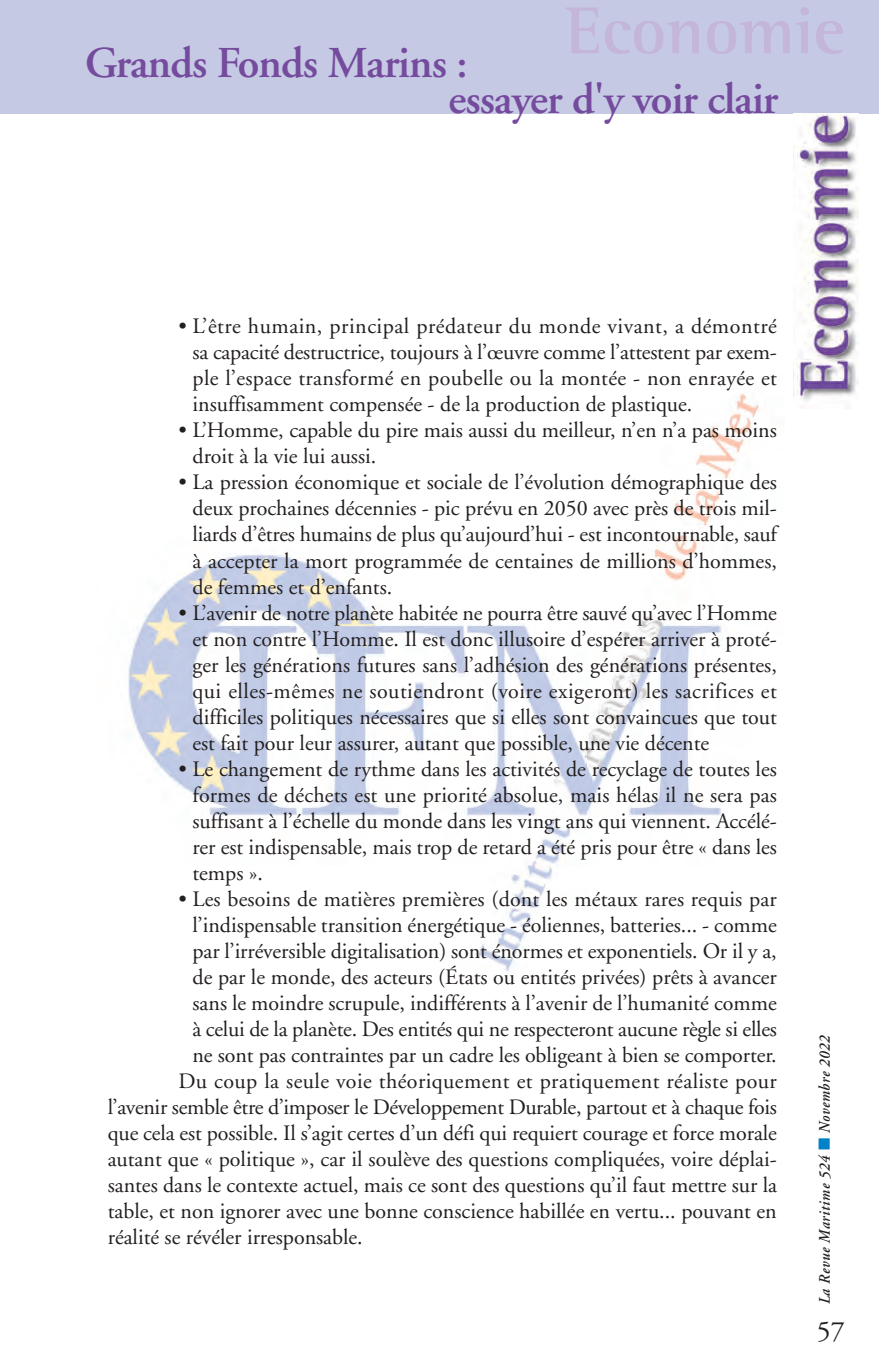
<style>
.page{position:relative;width:879px;height:1361px;background:#fff}
.page>*{position:absolute;margin:0;border:0;box-sizing:border-box;transform-origin:0 0}
.t1{font:600 44px/36px "Adobe Garamond";letter-spacing:-.02em;color:#754b9e}
.t2{font:28px "Adobe Garamond";color:#231f20}
.t3{font:22px/26px "Adobe Garamond";color:#231f20;text-align:justify}
.t4{font:22px "Adobe Garamond";letter-spacing:.02em;color:#231f20}
.t5{font:italic 600 16px "Adobe Garamond";letter-spacing:.045em;color:#231f20;scale:.9 1}
.s1{color:#0082c8}
</style>
<div class="page">
<img style="left:128px;top:393px;width:631px;height:579px">
<img style="left:794px;top:113px;width:64px;height:289px">
<h1 class="t1" style="left:448px;top:49px;width:331px;text-indent:-363px">Grands Fonds Marins :<br>essayer d'y voir clair</h1>
<p class="t3" style="left:192px;top:315px;width:586px;text-indent:-14px">• L’être humain, principal prédateur du monde vivant, a démontré sa capacité destructrice, toujours à l’œuvre comme l’attestent par exem&shy;ple l’espace transformé en poubelle ou la montée - non enrayée et insuffisamment compensée - de la production de plastique.</p>
<p class="t3" style="left:192px;top:419px;width:586px;text-indent:-14px">• L’Homme, capable du pire mais aussi du meilleur, n’en n’a pas moins droit à la vie lui aussi.</p>
<p class="t3" style="left:192px;top:471px;width:586px;text-indent:-14px">• La pression économique et sociale de l’évolution démographique des deux prochaines décennies - pic prévu en 2050 avec près de trois mil&shy;liards d’êtres humains de plus qu’aujourd’hui - est incontournable, sauf à accepter la mort programmée de centaines de millions d’hommes, de femmes et d’enfants.</p>
<p class="t3" style="left:192px;top:601px;width:586px;text-indent:-14px">• L’avenir de notre planète habitée ne pourra être sauvé qu’avec l’Homme et non contre l’Homme. Il est donc illusoire d’espérer arriver à proté&shy;ger les générations futures sans l’adhésion des générations présentes, qui elles-mêmes ne soutiendront (voire exigeront) les sacrifices et difficiles politiques nécessaires que si elles sont convaincues que tout est fait pour leur assurer, autant que possible, une vie décente</p>
<p class="t3" style="left:192px;top:757px;width:586px;text-indent:-14px">• Le changement de rythme dans les activités de recyclage de toutes les formes de déchets est une priorité absolue, mais hélas il ne sera pas suffisant à l’échelle du monde dans les vingt ans qui viennent. Accélé&shy;rer est indispensable, mais trop de retard a été pris pour être « dans les temps ».</p>
<p class="t3" style="left:179px;top:887px;width:600px">• Les besoins de matières premières (dont les métaux rares requis par</p>
<p class="t3" style="left:192px;top:913px;width:586px">l’indispensable transition énergétique - éoliennes, batteries... - comme</p>
<p class="t3" style="left:192px;top:939px;width:586px">par l’irréversible digitalisation) sont énormes et exponentiels. Or il y a,</p>
<p class="t3" style="left:192px;top:965px;width:586px">de par le monde, des acteurs (États ou entités privées) prêts à avancer</p>
<p class="t3" style="left:192px;top:991px;width:586px">sans le moindre scrupule, indifférents à l’avenir de l’humanité comme</p>
<p class="t3" style="left:192px;top:1017px;width:586px">à celui de la planète. Des entités qui ne respecteront aucune règle si elles</p>
<p class="t3" style="left:192px;top:1043px;width:586px">ne sont pas contraintes par un cadre les obligeant à bien se comporter.</p>
<p class="t4" style="left:178px;top:1072px;width:600px">Du coup la seule voie théoriquement et pratiquement réaliste pour</p>
<p class="t3" style="left:108px;top:1095px;width:671px">l’avenir semble être d’imposer le Développement Durable, partout et à chaque fois</p>
<p class="t3" style="left:108px;top:1121px;width:670px">que cela est possible. Il s’agit certes d’un défi qui requiert courage et force morale</p>
<p class="t3" style="left:108px;top:1147px;width:670px">autant que « politique », car il soulève des questions compliquées, voire déplai-</p>
<p class="t3" style="left:108px;top:1173px;width:671px">santes dans le contexte actuel, mais ce sont des questions qu’il faut mettre sur la</p>
<p class="t3" style="left:108px;top:1199px;width:670px">table, et non ignorer avec une bonne conscience habillée en vertu... pouvant en</p>
<p class="t3" style="left:108px;top:1225px;width:257px">réalité se révéler irresponsable.</p>
<p class="t5" style="left:818px;top:1304px;width:301px;rotate:-90deg">La Revue Maritime 524 <span class="s1">■</span> Novembre 2022</p>
<p class="t2" style="left:817px;top:1320px;width:29px">57</p>
</div>
